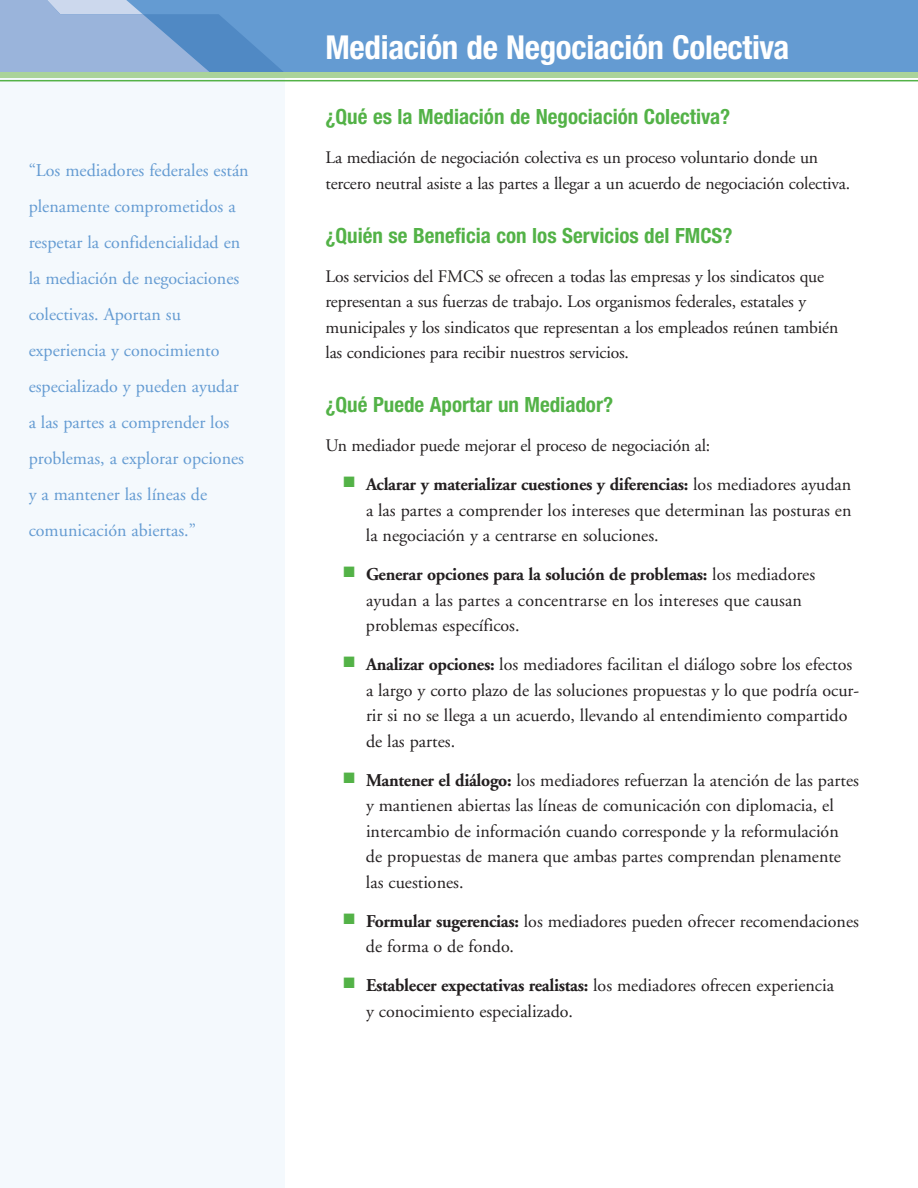
<style>
.page{position:relative;width:918px;height:1188px;background:#fff}
.page>*{position:absolute;margin:0;border:0;box-sizing:border-box;transform-origin:0 0}
.t1{font:700 condensed 33px "Helvetica Neue";letter-spacing:-.01em;color:#fff}
.t2{font:700 condensed 21px "Helvetica Neue";color:#53b247}
.t3{font:18px/25.5px "Adobe Garamond";color:#231f20}
.t4{font:18px/36px "Adobe Garamond";color:#649bd2}
.t5{font:17.7px/25.5px "Adobe Garamond";letter-spacing:-.01em;color:#231f20}
.s1{font-weight:700}
</style>
<div class="page">
<div style="left:0;top:0;width:285px;height:1188px;background:#f4f9fd"></div>
<div style="left:0;top:0;width:918px;height:74px;background:#649bd2"></div>
<svg style="left:0;top:0;width:283px;height:72px"></svg>
<div style="left:0;top:72px;width:918px;height:6px;background:#aad39a"></div>
<hr style="left:0;top:80px;width:918px;height:1px;background:#53b247">
<p class="t4" style="left:29px;top:154px;width:222px">“Los mediadores federales están plenamente comprometidos a respetar la confidencialidad en la mediación de negociaciones colectivas. Aportan su experiencia y conocimiento especializado y pueden ayudar a las partes a comprender los problemas, a explorar opciones y a mantener las líneas de comunicación abiertas.”</p>
<h1 class="t1" style="left:326px;top:35px;width:465px">Mediación de Negociación Colectiva</h1>
<p class="t2" style="left:326px;top:109px;width:406px">¿Qué es la Mediación de Negociación Colectiva?</p>
<p class="t5" style="left:326px;top:147px;width:526px">La mediación de negociación colectiva es un proceso voluntario donde un tercero neutral asiste a las partes a llegar a un acuerdo de negociación colectiva.</p>
<p class="t2" style="left:326px;top:228px;width:409px">¿Quién se Beneficia con los Servicios del FMCS?</p>
<p class="t5" style="left:325px;top:265px;width:514px">Los servicios del FMCS se ofrecen a todas las empresas y los sindicatos que representan a sus fuerzas de trabajo. Los organismos federales, estatales y municipales y los sindicatos que representan a los empleados reúnen también las condiciones para recibir nuestros servicios.</p>
<p class="t2" style="left:326px;top:397px;width:289px">¿Qué Puede Aportar un Mediador?</p>
<p class="t5" style="left:326px;top:435px;width:386px">Un mediador puede mejorar el proceso de negociación al:</p>
<p class="t3" style="left:366px;top:474px;width:487px;text-align:justify;text-indent:-22px"><sup>■</sup> <span class="s1">Aclarar y materializar cuestiones y diferencias:</span> los mediadores ayudan a las partes a comprender los intereses que determinan las posturas en la negociación y a centrarse en soluciones.</p>
<p class="t3" style="left:366px;top:564px;width:451px;text-indent:-22px"><sup>■</sup> <span class="s1">Generar opciones para la solución de problemas:</span> los mediadores ayudan a las partes a concentrarse en los intereses que causan problemas específicos.</p>
<p class="t3" style="left:366px;top:654px;width:495px;text-indent:-22px"><sup>■</sup> <span class="s1">Analizar opciones:</span> los mediadores facilitan el diálogo sobre los efectos a largo y corto plazo de las soluciones propuestas y lo que podría ocur&shy;rir si no se llega a un acuerdo, llevando al entendimiento compartido de las partes.</p>
<p class="t3" style="left:366px;top:769px;width:494px;text-indent:-22px"><sup>■</sup> <span class="s1">Mantener el diálogo:</span> los mediadores refuerzan la atención de las partes y mantienen abiertas las líneas de comunicación con diplomacia, el intercambio de información cuando corresponde y la reformulación de propuestas de manera que ambas partes comprendan plenamente las cuestiones.</p>
<p class="t3" style="left:366px;top:910px;width:494px;text-indent:-22px"><sup>■</sup> <span class="s1">Formular sugerencias:</span> los mediadores pueden ofrecer recomendaciones de forma o de fondo.</p>
<p class="t3" style="left:366px;top:975px;width:470px;text-indent:-23px"><sup>■</sup> <span class="s1">Establecer expectativas realistas:</span> los mediadores ofrecen experiencia y conocimiento especializado.</p>
</div>
